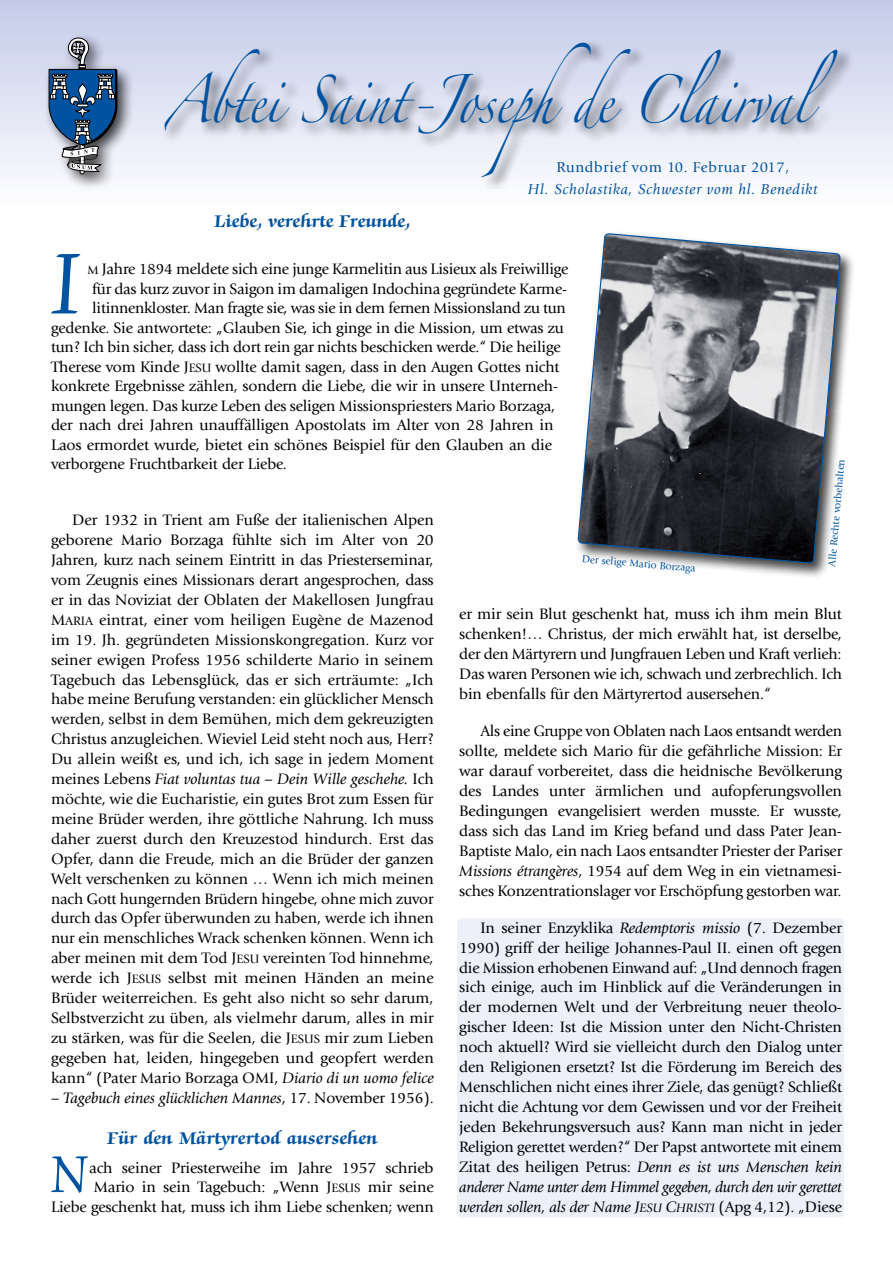
<style>
.page{position:relative;width:893px;height:1263px;background:#fff}
.page>*{position:absolute;margin:0;border:0;box-sizing:border-box;transform-origin:0 0}
.t1{font:100.2px "Zapf Chancery Std";color:#0053a1;scale:.91 1}
.t2{font:60px "Zapf Chancery Std";color:#0053a1;scale:.91 1}
.t3{font:43.2px "Zapfino";color:#0053a1;scale:.79 1}
.t4{font:700 19.5px "Zapf Chancery Std";letter-spacing:.015em;color:#0053a1}
.t5{font:15.75px/20px "Giovanni";letter-spacing:-.01em;color:#000;text-align:justify}
.t6{font:italic 15.75px "Giovanni";letter-spacing:-.005em;color:#000}
.t7{font:italic 15px "Giovanni";letter-spacing:.045em;color:#0053a1}
.t8{font:15px "Giovanni";letter-spacing:.045em;color:#0053a1}
.t9{font:10.5px "Giovanni";color:#0053a1}
.s1{font-family:"Giovanni Book SC800";font-size:12.6px}
.s2{font-family:"Giovanni Book SC800"}
.s3{font-style:italic}
.s4{font-style:normal}
.s5{font-family:"Giovanni Book Italic SC800"}
.s6{font-family:"Giovanni Book Italic SC800";font-size:12.6px}
</style>
<div class="page">
<div style="left:0;top:0;width:893px;height:213px;background:linear-gradient(to bottom,#c3cbe8,#fff)"></div>
<div style="left:162px;top:39px;width:692px;height:154px;background:#000;opacity:.75"></div>
<div style="left:43px;top:33px;width:92px;height:158px;background:#000;opacity:.75"></div>
<svg style="left:49px;top:38px;width:68px;height:136px;background:#6984a2"></svg>
<div style="left:457px;top:918px;width:387px;height:299px;background:#edeff9;border-radius:4px"></div>
<div style="left:575px;top:230px;width:282px;height:350px;background:#000;opacity:.75"></div>
<svg style="left:577px;top:233px;width:264px;height:331px;background:#727479"></svg>
<h3 class="t3" style="left:166px;top:82px;width:851px">Abtei Saint-Josephde Clairval</h3>
<p class="t8" style="left:556px;top:158px;width:235px">Rundbrief vom 10. Februar 2017,</p>
<p class="t7" style="left:528px;top:181px;width:291px">Hl. Scholastika, Schwester vom hl. Benedikt</p>
<p class="t4" style="left:214px;top:211px;width:198px">Liebe, verehrte Freunde,</p>
<h1 class="t1" style="left:51px;top:232px;width:35px">I</h1>
<p class="t5" style="left:88px;top:259px;width:482px"><span class="s1">M</span> Jahre 1894 meldete sich eine junge Karmelitin aus Lisieux als Freiwillige</p>
<p class="t5" style="left:92px;top:279px;width:476px">für das kurz zuvor in Saigon im damaligen Indochina gegründete Karme-</p>
<p class="t5" style="left:92px;top:298px;width:475px">litinnenkloster. Man fragte sie, was sie in dem fernen Missionsland zu tun</p>
<p class="t5" style="left:51px;top:318px;width:514px">gedenke. Sie antwortete: „Glauben Sie, ich ginge in die Mission, um etwas zu</p>
<p class="t5" style="left:51px;top:337px;width:511px">tun? Ich bin sicher, dass ich dort rein gar nichts beschicken werde.“ Die heilige</p>
<p class="t5" style="left:51px;top:357px;width:510px">Therese vom Kinde <span class="s2">J</span><span class="s1">ESU</span> wollte damit sagen, dass in den Augen Gottes nicht</p>
<p class="t5" style="left:51px;top:376px;width:509px">konkrete Ergebnisse zählen, sondern die Liebe, die wir in unsere Unterneh-</p>
<p class="t5" style="left:51px;top:396px;width:506px">mungen legen. Das kurze Leben des seligen Missionspriesters Mario Borzaga,</p>
<p class="t5" style="left:51px;top:415px;width:504px">der nach drei Jahren unauffälligen Apostolats im Alter von 28 Jahren in</p>
<p class="t5" style="left:51px;top:435px;width:503px">Laos ermordet wurde, bietet ein schönes Beispiel für den Glauben an die</p>
<p class="t5" style="left:51px;top:454px;width:237px">verborgene Fruchtbarkeit der Liebe.</p>
<p class="t9" style="left:826px;top:566px;width:109px;rotate:-85deg">Alle Rechte vorbehalten</p>
<p class="t5" style="left:51px;top:510px;width:384px;text-indent:21px">Der 1932 in Trient am Fuße der italienischen Alpen geborene Mario Borzaga fühlte sich im Alter von 20<br>Jahren, kurz nach seinem Eintritt in das Priesterseminar, vom Zeugnis eines Missionars derart angesprochen, dass er in das Noviziat der Oblaten der Makellosen Jungfrau <span class="s2">M</span><span class="s1">ARIA</span> eintrat, einer vom heiligen Eugène de Mazenod im 19. Jh. gegründeten Missionskongregation. Kurz vor seiner ewigen Profess 1956 schilderte Mario in seinem Tagebuch das Lebensglück, das er sich erträumte: „Ich habe meine Berufung verstanden: ein glücklicher Mensch werden, selbst in dem Bemühen, mich dem gekreuzigten Christus anzugleichen. Wieviel Leid steht noch aus, Herr?<br>Du allein weißt es, und ich, ich sage in jedem Moment meines Lebens <span class="s3">Fiat voluntas tua – Dein Wille geschehe.</span> Ich möchte, wie die Eucharistie, ein gutes Brot zum Essen für meine Brüder werden, ihre göttliche Nahrung. Ich muss daher zuerst durch den Kreuzestod hindurch. Erst das Opfer, dann die Freude, mich an die Brüder der ganzen Welt verschenken zu können … Wenn ich mich meinen nach Gott hungernden Brüdern hingebe, ohne mich zuvor durch das Opfer überwunden zu haben, werde ich ihnen nur ein menschliches Wrack schenken können. Wenn ich aber meinen mit dem Tod <span class="s2">J</span><span class="s1">ESU</span> vereinten Tod hinnehme, werde ich <span class="s2">J</span><span class="s1">ESUS</span> selbst mit meinen Händen an meine Brüder weiterreichen. Es geht also nicht so sehr darum, Selbstverzicht zu üben, als vielmehr darum, alles in mir zu stärken, was für die Seelen, die <span class="s2">J</span><span class="s1">ESUS</span> mir zum Lieben gegeben hat, leiden, hingegeben und geopfert werden kann“ (Pater Mario Borzaga OMI, <span class="s3">Diario di un uomo felice</span></p>
<p class="t6" style="left:51px;top:1089px;width:384px">– Tagebuch eines glücklichen Mannes<span class="s4">, 17. November 1956).</span></p>
<p class="t4" style="left:107px;top:1128px;width:272px">Für den Märtyrertod ausersehen</p>
<h2 class="t2" style="left:51px;top:1143px;width:41px">N</h2>
<p class="t9" style="left:582px;top:552px;width:115px;rotate:5deg">Der selige Mario Borzaga</p>
<p class="t5" style="left:459px;top:604px;width:384px">er mir sein Blut geschenkt hat, muss ich ihm mein Blut schenken!… Christus, der mich erwählt hat, ist derselbe, der den Märtyrern und Jungfrauen Leben und Kraft verlieh:<br>Das waren Personen wie ich, schwach und zerbrechlich. Ich bin ebenfalls für den Märtyrertod ausersehen.“</p>
<p class="t5" style="left:459px;top:721px;width:384px;text-indent:21px">Als eine Gruppe von Oblaten nach Laos entsandt werden sollte, meldete sich Mario für die gefährliche Mission: Er war darauf vorbereitet, dass die heidnische Bevölkerung des Landes unter ärmlichen und aufopferungsvollen Bedingungen evangelisiert werden musste. Er wusste, dass sich das Land im Krieg befand und dass Pater Jean-Baptiste Malo, ein nach Laos entsandter Priester der Pariser <span class="s3">Missions étrangères</span>, 1954 auf dem Weg in ein vietnamesi&shy;sches Konzentrationslager vor Erschöpfung gestorben war.</p>
<p class="t5" style="left:459px;top:918px;width:384px;text-indent:21px">In seiner Enzyklika <span class="s3">Redemptoris missio</span> (7. Dezember 1990) griff der heilige Johannes-Paul II. einen oft gegen die Mission erhobenen Einwand auf: „Und dennoch fragen sich einige, auch im Hinblick auf die Veränderungen in der modernen Welt und der Verbreitung neuer theolo&shy;gischer Ideen: Ist die Mission unter den Nicht-Christen noch aktuell? Wird sie vielleicht durch den Dialog unter den Religionen ersetzt? Ist die Förderung im Bereich des Menschlichen nicht eines ihrer Ziele, das genügt? Schließt nicht die Achtung vor dem Gewissen und vor der Freiheit jeden Bekehrungsversuch aus? Kann man nicht in jeder Religion gerettet werden?“ Der Papst antwortete mit einem Zitat des heiligen Petrus: <span class="s3">Denn es ist uns Menschen kein anderer Name unter dem Himmel gegeben, durch den wir gerettet werden sollen, als der Name</span> <span class="s5">J</span><span class="s6">ESU</span> <span class="s5">C</span><span class="s6">HRISTI</span> (Apg 4,12). „Diese</p>
<p class="t5" style="left:51px;top:1158px;width:384px;text-align:right">ach seiner Priesterweihe im Jahre 1957 schrieb<br>Mario in sein Tagebuch: „Wenn <span class="s2">J</span><span class="s1">ESUS</span> mir seine<br>Liebe geschenkt hat, muss ich ihm Liebe schenken; wenn</p>
</div>
